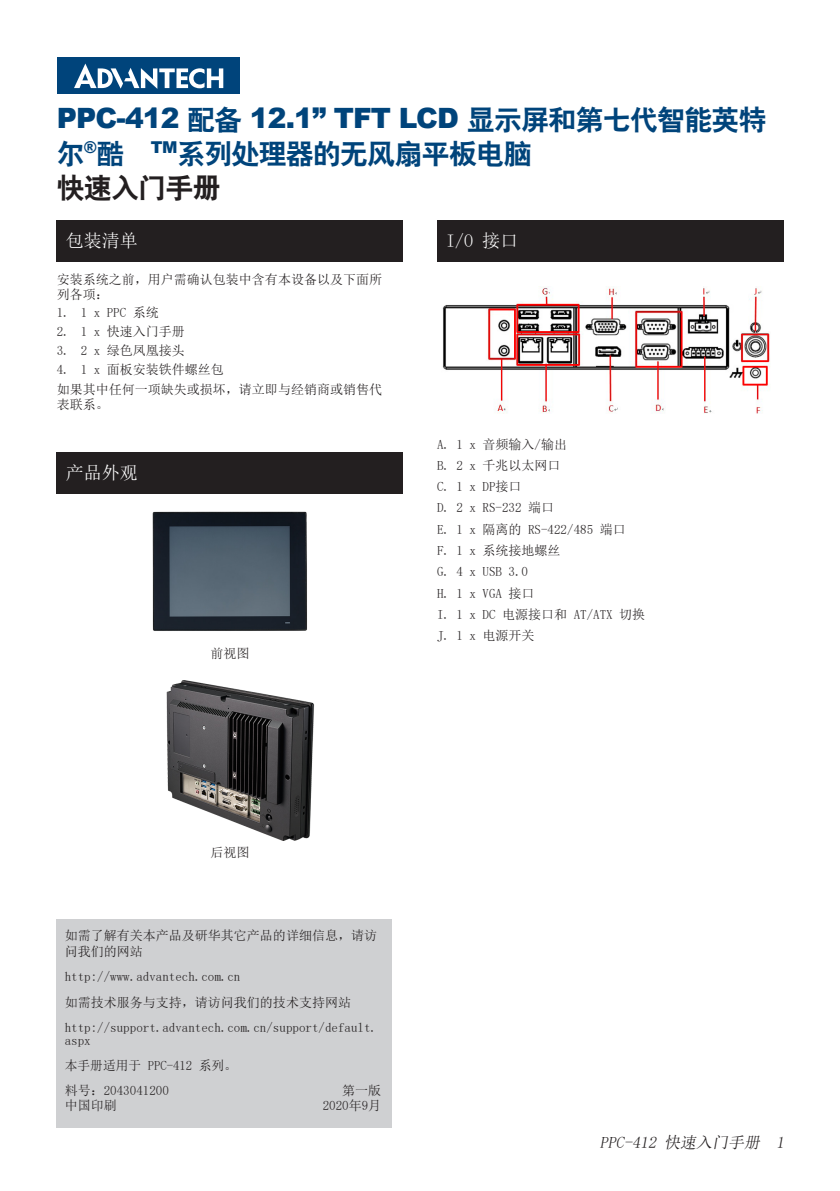
<style>
.page{position:relative;width:840px;height:1191px;background:#fff}
.page>*{position:absolute;margin:0;border:0;box-sizing:border-box;transform-origin:0 0}
.Start_-_Title_Block{font:28px/33.6px "H Yb 2 gj";letter-spacing:-.03em;color:#00447b}
.Start_-_Title_Block-2{font:28px "H Yb 2 gj";letter-spacing:-.03em;color:#231f20}
.Start_-_Black_Headin{font:18px "Sim Sun";color:#fff}
.t1{font:italic 16px "Sim Sun";color:#231f20}
.Start_-_Body_Text{font:13px/15px "Sim Sun";color:#231f20}
.Start_-_Caution_Note{font:13px "Sim Sun";color:#231f20}
.Start_-_Body_Text_Bo{font:13px "Sim Sun";color:#231f20}
.s1{font-family:"Arial";font-weight:900}
</style>
<div class="page">
<div style="left:57px;top:918px;width:334px;height:209px;background:#cfd0d2"></div>
<div style="left:57px;top:57px;width:182px;height:37px;background:#00447b"></div>
<svg style="left:74px;top:64px;width:149px;height:25px"></svg>
<img style="left:152px;top:511px;width:155px;height:120px">
<img style="left:166px;top:680px;width:148px;height:160px">
<img style="left:442px;top:287px;width:328px;height:127px">
<div style="left:57px;top:220px;width:346px;height:42px;background:#231f20"></div>
<div style="left:437px;top:220px;width:345px;height:42px;background:#231f20"></div>
<div style="left:57px;top:452px;width:346px;height:41px;background:#231f20"></div>
<p class="Start_-_Title_Block" style="left:57px;top:103px;width:711px"><span class="s1">PPC-412</span> 配备 <span class="s1">12.1” TFT LCD</span> 显示屏和第七代智能英特尔<sup>®</sup>酷睿<sup>TM</sup>系列处理器的无风扇平板电脑</p>
<p class="Start_-_Title_Block-2" style="left:57px;top:173px;width:165px">快速入门手册</p>
<p class="Start_-_Black_Headin" style="left:66px;top:231px;width:73px">包装清单</p>
<p class="Start_-_Body_Text" style="left:57px;top:272px;width:326px">安装系统之前，用户需确认包装中含有本设备以及下面所列各项：</p>
<p class="Start_-_Body_Text_Bo" style="left:57px;top:306px;width:103px">1. 1 x PPC 系统</p>
<p class="Start_-_Body_Text_Bo" style="left:57px;top:325px;width:129px">2. 1 x 快速入门手册</p>
<p class="Start_-_Body_Text_Bo" style="left:57px;top:344px;width:129px">3. 2 x 绿色凤凰接头</p>
<p class="Start_-_Body_Text_Bo" style="left:57px;top:362px;width:168px">4. 1 x 面板安装铁件螺丝包</p>
<p class="Start_-_Body_Text" style="left:57px;top:382px;width:326px">如果其中任何一项缺失或损坏，请立即与经销商或销售代表联系。</p>
<p class="Start_-_Black_Headin" style="left:66px;top:463px;width:73px">产品外观</p>
<p class="Start_-_Caution_Note" style="left:210px;top:647px;width:40px">前视图</p>
<p class="Start_-_Black_Headin" style="left:446px;top:231px;width:73px">I/O 接口</p>
<p class="Start_-_Caution_Note" style="left:437px;top:437px;width:131px">A. 1 x 音频输入/输出</p>
<p class="Start_-_Caution_Note" style="left:437px;top:459px;width:125px">B. 2 x 千兆以太网口</p>
<p class="Start_-_Caution_Note" style="left:437px;top:480px;width:86px">C. 1 x DP接口</p>
<p class="Start_-_Caution_Note" style="left:437px;top:501px;width:118px">D. 2 x RS-232 端口</p>
<p class="Start_-_Caution_Note" style="left:437px;top:522px;width:190px">E. 1 x 隔离的 RS-422/485 端口</p>
<p class="Start_-_Caution_Note" style="left:437px;top:544px;width:125px">F. 1 x 系统接地螺丝</p>
<p class="Start_-_Caution_Note" style="left:437px;top:565px;width:92px">G. 4 x USB 3.0</p>
<p class="Start_-_Caution_Note" style="left:437px;top:586px;width:99px">H. 1 x VGA 接口</p>
<p class="Start_-_Caution_Note" style="left:437px;top:607px;width:209px">I. 1 x DC 电源接口和 AT/ATX 切换</p>
<p class="Start_-_Caution_Note" style="left:437px;top:629px;width:99px">J. 1 x 电源开关</p>
<p class="Start_-_Body_Text" style="left:210px;top:845px;width:40px">后视图</p>
<p class="Start_-_Body_Text" style="left:65px;top:928px;width:313px">如需了解有关本产品及研华其它产品的详细信息，请访</p>
<p class="Start_-_Body_Text" style="left:65px;top:944px;width:79px">问我们的网站</p>
<p class="Start_-_Body_Text" style="left:65px;top:969px;width:177px">http://www.advantech.com.cn</p>
<p class="Start_-_Body_Text" style="left:65px;top:994px;width:287px">如需技术服务与支持，请访问我们的技术支持网站</p>
<p class="Start_-_Body_Text_Bo" style="left:65px;top:1020px;width:313px">http://support.advantech.com.cn/support/default.</p>
<p class="Start_-_Body_Text_Bo" style="left:65px;top:1033px;width:27px">aspx</p>
<p class="Start_-_Body_Text" style="left:65px;top:1058px;width:173px">本手册适用于 PPC-412 系列。</p>
<p class="Start_-_Body_Text" style="left:65px;top:1083px;width:105px">料号：2043041200中国印刷</p>
<p class="Start_-_Body_Text_Bo" style="left:342px;top:1084px;width:40px">第一版</p>
<p class="Start_-_Body_Text_Bo" style="left:322px;top:1099px;width:60px">2020年9月</p>
<p class="t1" style="left:599px;top:1134px;width:188px">PPC-412 快速入门手册 1</p>
</div>
